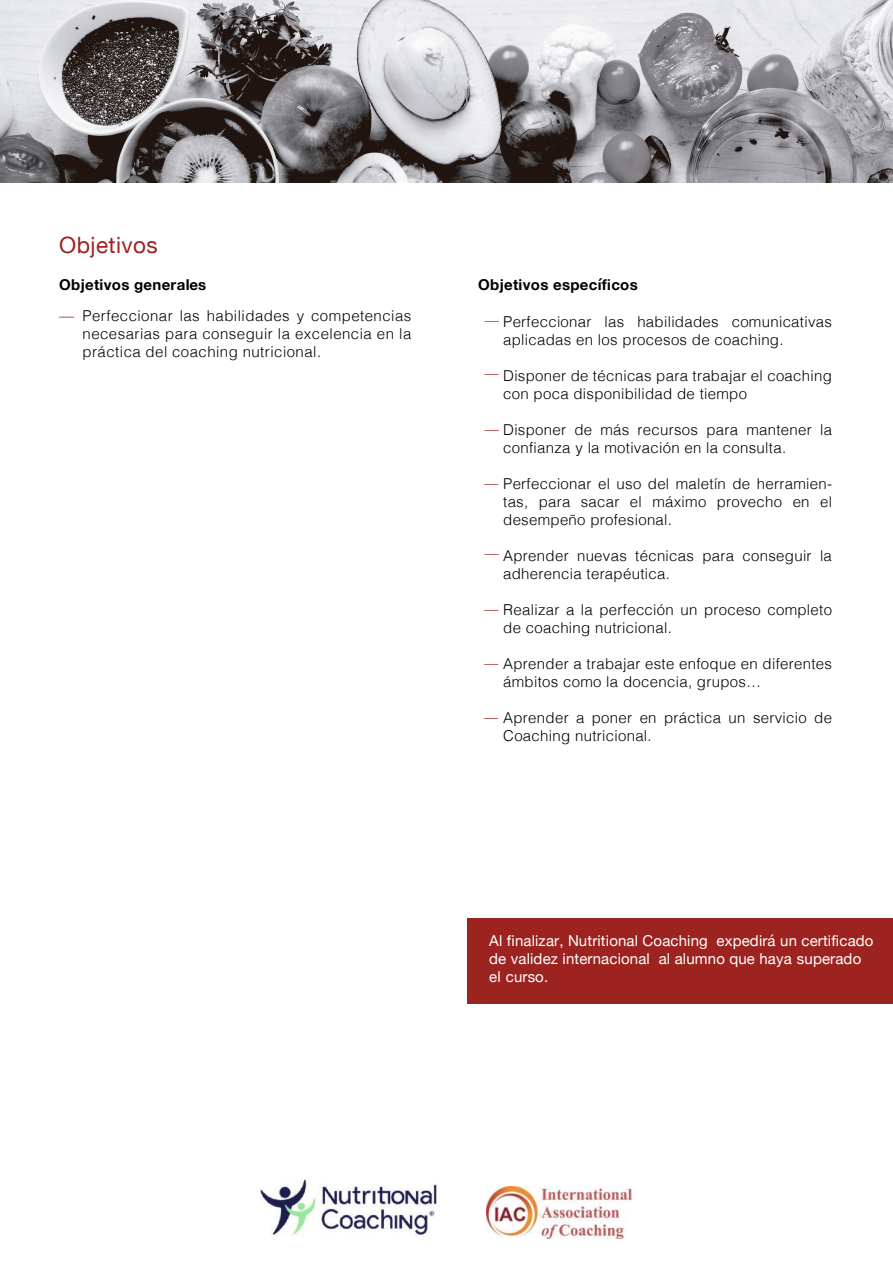
<style>
.page{position:relative;width:893px;height:1263px;background:#fff}
.page>*{position:absolute;margin:0;border:0;box-sizing:border-box;transform-origin:0 0}
.t1{font:22.5px "Helvetica Neue";letter-spacing:.02em;color:#9c231f}
.t2{font:300 15px/18px "Helvetica";letter-spacing:.02em;color:#000}
.t3{font:15px/18px "Helvetica Neue";letter-spacing:.01em;color:#fff}
.t4{font:700 15px "Helvetica Neue";letter-spacing:.02em;color:#000}
.t5{font:300 15px "Helvetica";color:#9c231f}
.t6{font:300 14.25px "Helvetica";color:#9c231f}
.s1{font-size:14.25px;color:#9c231f}
</style>
<div class="page">
<div style="left:468px;top:918px;width:425px;height:85px;background:#9c231f"></div>
<img style="left:487px;top:1186px;width:145px;height:52px">
<img style="left:0;top:1px;width:893px;height:181px">
<img style="left:257px;top:1179px;width:183px;height:58px">
<h1 class="t1" style="left:59px;top:229px;width:100px">Objetivos</h1>
<p class="t4" style="left:59px;top:273px;width:148px">Objetivos generales</p>
<p class="t5" style="left:59px;top:303px;width:16px">—</p>
<p class="t2" style="left:83px;top:305px;width:330px;text-align:justify">Perfeccionar las habilidades y competencias necesarias para conseguir la excelencia en la práctica del coaching nutricional.</p>
<p class="t4" style="left:478px;top:273px;width:161px">Objetivos específicos</p>
<p class="t2" style="left:503px;top:311px;width:330px;text-indent:-18px"><span class="s1">—</span> Perfeccionar las habilidades comunicativas aplicadas en los procesos de coaching.</p>
<p class="t2" style="left:503px;top:365px;width:330px">Disponer de técnicas para trabajar el coaching con poca disponibilidad de tiempo</p>
<p class="t2" style="left:503px;top:419px;width:330px;text-indent:-18px"><span class="s1">—</span> Disponer de más recursos para mantener la confianza y la motivación en la consulta.</p>
<p class="t2" style="left:503px;top:473px;width:330px;text-align:justify;text-indent:-19px"><span class="s1">—</span> Perfeccionar el uso del maletín de herramien&shy;tas, para sacar el máximo provecho en el desempeño profesional.</p>
<p class="t2" style="left:503px;top:545px;width:330px">Aprender nuevas técnicas para conseguir la adherencia terapéutica.</p>
<p class="t2" style="left:503px;top:599px;width:330px;text-indent:-19px"><span class="s1">—</span> Realizar a la perfección un proceso completo de coaching nutricional.</p>
<p class="t2" style="left:503px;top:653px;width:330px;text-indent:-19px"><span class="s1">—</span> Aprender a trabajar este enfoque en diferentes ámbitos como la docencia, grupos…</p>
<p class="t2" style="left:503px;top:707px;width:330px;text-indent:-19px"><span class="s1">—</span> Aprender a poner en práctica un servicio de<br>Coaching nutricional.</p>
<p class="t6" style="left:485px;top:361px;width:16px">—</p>
<p class="t6" style="left:485px;top:541px;width:16px">—</p>
<p class="t3" style="left:489px;top:933px;width:386px">Al finalizar, Nutritional Coaching expedirá un certificado de validez internacional al alumno que haya superado el curso.</p>
</div>
